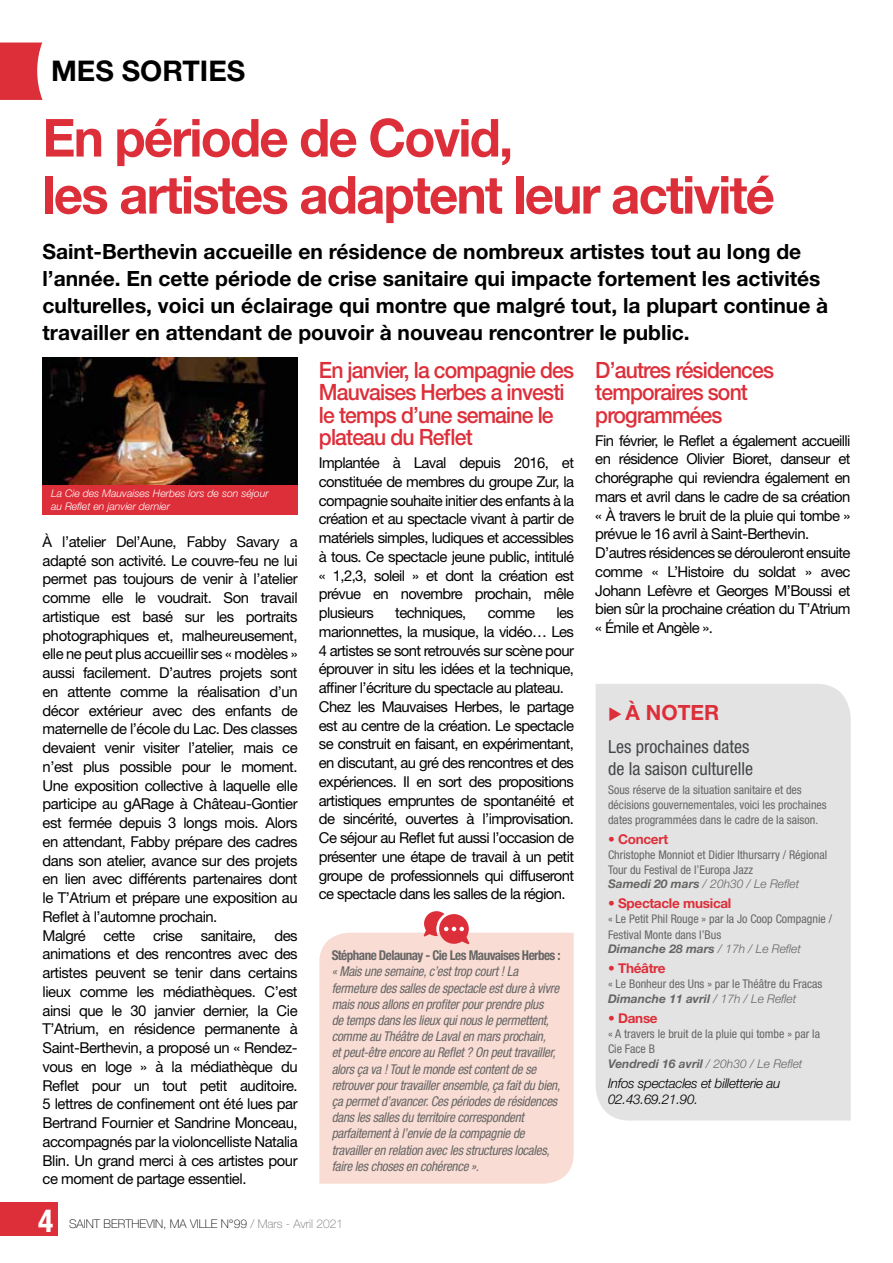
<style>
.page{position:relative;width:893px;height:1263px;background:#fff}
.page>*{position:absolute;margin:0;border:0;box-sizing:border-box;transform-origin:0 0}
.t1{font:700 52.5px/57px "Helvetica Neue LT Std";letter-spacing:-.035em;color:#dd2f3a}
.t2{font:700 condensed 31.5px "Helvetica Neue";color:#fff}
.t3{font:700 28.5px "Helvetica Neue LT Std";color:#000}
.t4{font:500 22.5px/22.5px "Helvetica Neue LT Std";letter-spacing:-.04em;color:#dd2f3a;scale:.94 1}
.t5{font:700 21px/27px "Helvetica Neue LT Std";color:#000}
.t6{font:700 21px "Helvetica Neue LT Std";color:#dd2f3a}
.t7{font:condensed 18px/21.6px "Helvetica Neue";color:#444749}
.t8{font:15px/18.8px "Helvetica Neue LT Std";letter-spacing:-.03em;color:#000}
.t9{font:italic condensed 13.5px/16.2px "Helvetica Neue";letter-spacing:-.02em;color:#666665}
.t10{font:italic 300 13.5px/16.2px "Helvetica Neue LT Std";letter-spacing:-.02em;color:#000}
.t11{font:700 13.5px "Helvetica Neue LT Std";letter-spacing:-.02em;color:#dd2f3a}
.t12{font:700 condensed 13.5px "Helvetica Neue";letter-spacing:-.04em;color:#666665}
.t13{font:condensed 12px/15px "Helvetica Neue";color:#666665}
.t14{font:italic 700 12px "Helvetica Neue LT Std";color:#666665}
.t15{font:100 12px "Helvetica Neue LT Std";color:#000}
.t16{font:italic 300 12px "Helvetica Neue LT Std";color:#666665}
.t17{font:italic 300 10.5px/12.6px "Helvetica Neue LT Std";color:#fff}
.s1{color:#706f6f}
.s2{font-weight:700}
.s3{font-weight:300}
</style>
<div class="page">
<svg style="left:0;top:43px;width:43px;height:57px;background:#e0434d"></svg>
<img style="left:43px;top:357px;width:255px;height:128px">
<div style="left:43px;top:485px;width:255px;height:30px;background:#dd2f3a"></div>
<div style="left:596px;top:684px;width:255px;height:436px;background:#e3e3e3"></div>
<div style="left:319px;top:933px;width:255px;height:251px;background:#f9dcd4"></div>
<svg style="left:423px;top:911px;width:46px;height:33px"></svg>
<div style="left:0;top:1202px;width:57px;height:34px;background:#dd2f3a"></div>
<h3 class="t3" style="left:51px;top:54px;width:196px">MES SORTIES</h3>
<h1 class="t1" style="left:43px;top:108px;width:734px">En période de Covid,<br>les artistes adaptent leur activité</h1>
<p class="t5" style="left:43px;top:238px;width:787px">Saint-Berthevin accueille en résidence de nombreux artistes tout au long de l’année. En cette période de crise sanitaire qui impacte fortement les activités culturelles, voici un éclairage qui montre que malgré tout, la plupart continue à travailler en attendant de pouvoir à nouveau rencontrer le public.</p>
<p class="t17" style="left:51px;top:487px;width:219px">La Cie des Mauvaises Herbes lors de son séjour au Reflet en janvier dernier</p>
<p class="t8" style="left:43px;top:532px;width:257px">À l’atelier Del’Aune, Fabby Savary a adapté son activité. Le couvre-feu ne lui permet pas toujours de venir à l’atelier comme elle le voudrait. Son travail artistique est basé sur les portraits photographiques et, malheureusement, elle ne peut plus accueillir ses « modèles » aussi facilement. D’autres projets sont en attente comme la réalisation d’un décor extérieur avec des enfants de maternelle de l’école du Lac. Des classes devaient venir visiter l’atelier, mais ce n’est plus possible pour le moment.<br>Une exposition collective à laquelle elle participe au gARage à Château-Gontier est fermée depuis 3 longs mois. Alors en attendant, Fabby prépare des cadres dans son atelier, avance sur des projets en lien avec différents partenaires dont le T’Atrium et prépare une exposition au Reflet à l’automne prochain.<br>Malgré cette crise sanitaire, des animations et des rencontres avec des artistes peuvent se tenir dans certains lieux comme les médiathèques. C’est ainsi que le 30 janvier dernier, la Cie T’Atrium, en résidence permanente à Saint-Berthevin, a proposé un « Rendez&shy;vous en loge » à la médiathèque du Reflet pour un tout petit auditoire.<br>5 lettres de confinement ont été lues par Bertrand Fournier et Sandrine Monceau, accompagnés par la violoncelliste Natalia Blin. Un grand merci à ces artistes pour ce moment de partage essentiel.</p>
<h3 class="t4" style="left:319px;top:358px;width:273px">En janvier, la compagnie des<br>Mauvaises Herbes a investi le temps d’une semaine le plateau du Reflet</h3>
<p class="t8" style="left:319px;top:453px;width:257px;text-align:justify">Implantée à Laval depuis 2016, et constituée de membres du groupe Zur, la compagnie souhaite initier des enfants à la création et au spectacle vivant à partir de matériels simples, ludiques et accessibles à tous. Ce spectacle jeune public, intitulé « 1,2,3, soleil » et dont la création est prévue en novembre prochain, mêle plusieurs</p>
<p class="t8" style="left:319px;top:603px;width:257px;text-indent:238px">les marionnettes, la musique, la vidéo… Les 4 artistes se sont retrouvés sur scène pour éprouver in situ les idées et la technique, affiner l’écriture du spectacle au plateau.<br>Chez les Mauvaises Herbes, le partage est au centre de la création. Le spectacle se construit en faisant, en expérimentant, en discutant, au gré des rencontres et des expériences. Il en sort des propositions artistiques empruntes de spontanéité et de sincérité, ouvertes à l’improvisation.<br>Ce séjour au Reflet fut aussi l’occasion de présenter une étape de travail à un petit groupe de professionnels qui diffuseront ce spectacle dans les salles de la région.</p>
<p class="t8" style="left:395px;top:603px;width:73px">techniques,</p>
<p class="t8" style="left:488px;top:603px;width:49px">comme</p>
<p class="t12" style="left:332px;top:947px;width:230px">Stéphane Delaunay - Cie Les Mauvaises Herbes :</p>
<p class="t9" style="left:332px;top:963px;width:230px">« Mais une semaine, c’est trop court ! La fermeture des salles de spectacle est dure à vivre mais nous allons en profiter pour prendre plus<br>de temps dans les lieux qui nous le permettent, comme au Théâtre de Laval en mars prochain,<br>et peut-être encore au Reflet ? On peut travailler, alors ça va ! Tout le monde est content de se retrouver pour travailler ensemble, ça fait du bien, ça permet d’avancer. Ces périodes de résidences dans les salles du territoire correspondent parfaitement à l’envie de la compagnie de travailler en relation avec les structures locales, faire les choses en cohérence ».</p>
<h2 class="t2" style="left:38px;top:1201px;width:17px">4</h2>
<p class="t15" style="left:69px;top:1216px;width:275px">SAINT BERTHEVIN, MA VILLE N°99 <span class="s1">/ Mars - Avril 2021</span></p>
<h3 class="t4" style="left:595px;top:358px;width:192px">D’autres résidences temporaires sont programmées</h3>
<p class="t8" style="left:595px;top:431px;width:257px">Fin février, le Reflet a également accueilli en résidence Olivier Bioret, danseur et chorégraphe qui reviendra également en mars et avril dans le cadre de sa création « À travers le bruit de la pluie qui tombe » prévue le 16 avril à Saint-Berthevin.<br>D’autres résidences se dérouleront ensuite comme « L’Histoire du soldat » avec Johann Lefèvre et Georges M’Boussi et bien sûr la prochaine création du T’Atrium « Émile et Angèle ».</p>
<h3 class="t6" style="left:608px;top:700px;width:113px">◆ À NOTER</h3>
<p class="t7" style="left:608px;top:736px;width:146px">Les prochaines dates de la saison culturelle</p>
<p class="t13" style="left:608px;top:782px;width:220px">Sous réserve de la situation sanitaire et des décisions gouvernementales, voici les prochaines dates programmées dans le cadre de la saison.</p>
<p class="t11" style="left:608px;top:831px;width:62px">• Concert</p>
<p class="t13" style="left:608px;top:848px;width:221px;line-height:14.4px">Christophe Monniot et Didier Ithursarry / Régional<br>Tour du Festival de l’Europa Jazz</p>
<p class="t16" style="left:608px;top:877px;width:193px"><span class="s2">Samedi 20 mars</span> / 20h30 / Le Reflet</p>
<p class="t11" style="left:608px;top:895px;width:125px">• Spectacle musical</p>
<p class="t13" style="left:608px;top:912px;width:225px">« Le Petit Phil Rouge » par la Jo Coop Compagnie /<br>Festival Monte dans l’Bus</p>
<p class="t14" style="left:608px;top:941px;width:194px">Dimanche 28 mars <span class="s3">/ 17h / Le Reflet</span></p>
<p class="t11" style="left:608px;top:960px;width:59px">• Théâtre</p>
<p class="t13" style="left:608px;top:976px;width:216px">« Le Bonheur des Uns » par le Théâtre du Fracas</p>
<p class="t14" style="left:608px;top:991px;width:190px">Dimanche 11 avril <span class="s3">/ 17h / Le Reflet</span></p>
<p class="t11" style="left:608px;top:1010px;width:51px">• Danse</p>
<p class="t13" style="left:608px;top:1026px;width:213px">« A travers le bruit de la pluie qui tombe » par la<br>Cie Face B</p>
<p class="t14" style="left:608px;top:1056px;width:196px">Vendredi 16 avril <span class="s3">/ 20h30 / Le Reflet</span></p>
<p class="t10" style="left:608px;top:1075px;width:174px">Infos spectacles et billetterie au<br>02.43.69.21.90.</p>
</div>
